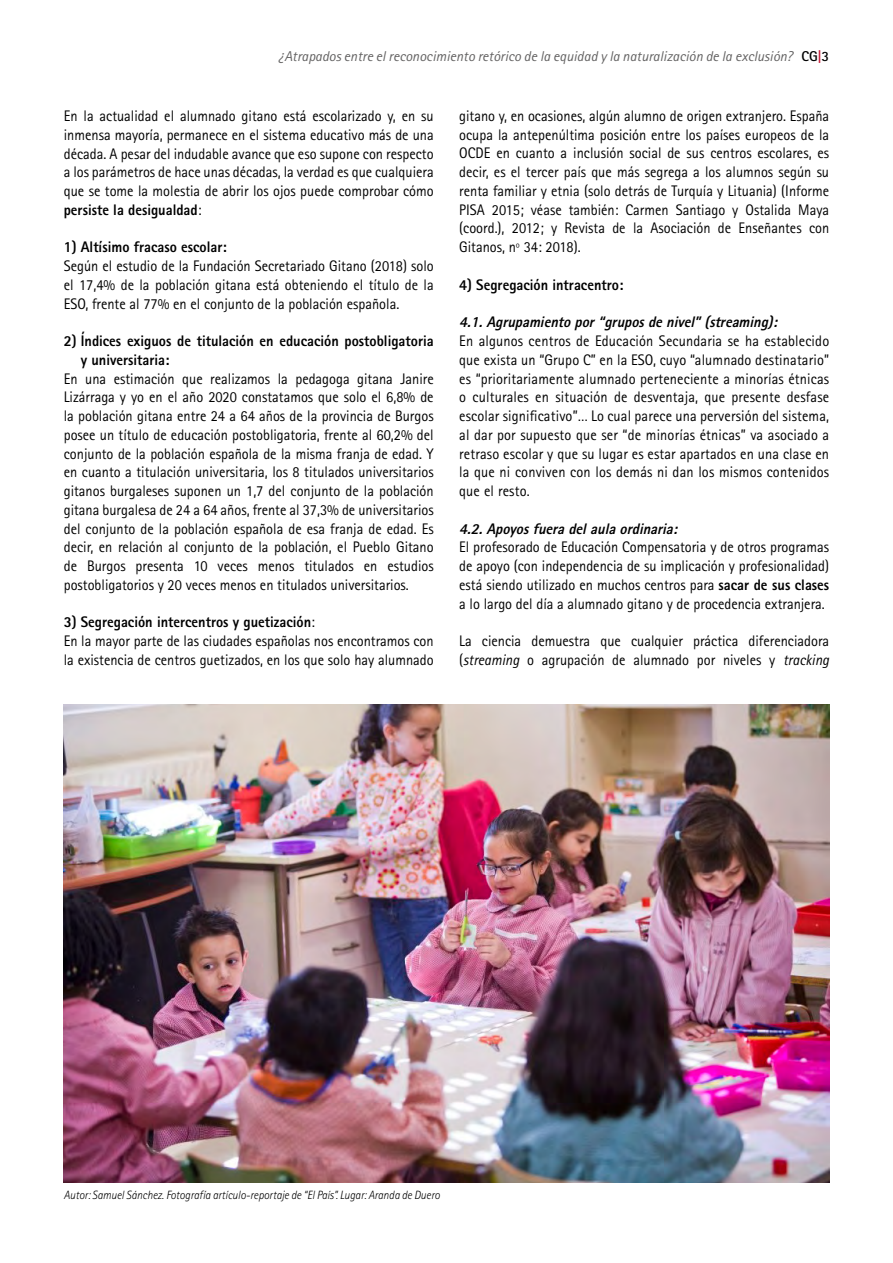
<style>
.page{position:relative;width:893px;height:1263px;background:#fff}
.page>*{position:absolute;margin:0;border:0;box-sizing:border-box;transform-origin:0 0}
.t1{font:15.3px/18.8px "Rotis Sans Serif Std";color:#000;text-align:justify;scale:.94 1}
.t2{font:800 15.3px/18.8px "Rotis Sans Serif Std";color:#000;scale:.94 1}
.t3{font:italic 800 15.3px "Rotis Sans Serif Std";color:#000;scale:.94 1}
.t4{font:italic 14.25px "Rotis Sans Serif Std";color:#646363}
.t5{font:italic 300 12px "Rotis Sans Serif Std";color:#000;scale:.94 1}
.s1{font-weight:700;font-style:normal;color:#000}
.s2{font-weight:700;font-style:normal;color:#c61532}
.s3{font-weight:800}
.s4{font-style:italic}
</style>
<div class="page">
<img style="left:64px;top:704px;width:765px;height:478px">
<p class="t4" style="left:279px;top:48px;width:552px">¿Atrapados entre el reconocimiento retórico de la equidad y la naturalización de la exclusión? <span class="s1">CG</span><span class="s2">|</span><span class="s1">3</span></p>
<p class="t1" style="left:64px;top:106px;width:395px">En la actualidad el alumnado gitano está escolarizado y, en su inmensa mayoría, permanece en el sistema educativo más de una década. A pesar del indudable avance que eso supone con respecto a los parámetros de hace unas décadas, la verdad es que cualquiera que se tome la molestia de abrir los ojos puede comprobar cómo <span class="s3">persiste la desigualdad</span>:</p>
<p class="t2" style="left:64px;top:238px;width:175px">1) Altísimo fracaso escolar:</p>
<p class="t1" style="left:64px;top:256px;width:395px">Según el estudio de la Fundación Secretariado Gitano (2018) solo el 17,4% de la población gitana está obteniendo el título de la ESO, frente al 77% en el conjunto de la población española.</p>
<p class="t2" style="left:81px;top:331px;width:377px;text-indent:-17px">2) Índices exiguos de titulación en educación postobligatoria y universitaria:</p>
<p class="t1" style="left:64px;top:369px;width:395px">En una estimación que realizamos la pedagoga gitana Janire Lizárraga y yo en el año 2020 constatamos que solo el 6,8% de la población gitana entre 24 a 64 años de la provincia de Burgos posee un título de educación postobligatoria, frente al 60,2% del conjunto de la población española de la misma franja de edad. Y en cuanto a titulación universitaria, los 8 titulados universitarios gitanos burgaleses suponen un 1,7 del conjunto de la población gitana burgalesa de 24 a 64 años, frente al 37,3% de universitarios del conjunto de la población española de esa franja de edad. Es decir, en relación al conjunto de la población, el Pueblo Gitano de Burgos presenta 10 veces menos titulados en estudios postobligatorios y 20 veces menos en titulados universitarios.</p>
<p class="t1" style="left:64px;top:613px;width:395px;text-align:left"><span class="s3">3) Segregación intercentros y guetización</span>:<br>En la mayor parte de las ciudades españolas nos encontramos con la existencia de centros guetizados, en los que solo hay alumnado</p>
<p class="t1" style="left:459px;top:106px;width:395px">gitano y, en ocasiones, algún alumno de origen extranjero. España ocupa la antepenúltima posición entre los países europeos de la OCDE en cuanto a inclusión social de sus centros escolares, es decir, es el tercer país que más segrega a los alumnos según su renta familiar y etnia (solo detrás de Turquía y Lituania) (Informe PISA 2015; véase también: Carmen Santiago y Ostalida Maya (coord.), 2012; y Revista de la Asociación de Enseñantes con Gitanos, nº 34: 2018).</p>
<p class="t2" style="left:459px;top:275px;width:176px">4) Segregación intracentro:</p>
<p class="t3" style="left:459px;top:312px;width:344px">4.1.Agrupamientopor“gruposdenivel”(streaming):</p>
<p class="t1" style="left:459px;top:331px;width:395px">En algunos centros de Educación Secundaria se ha establecido que exista un “Grupo C” en la ESO, cuyo “alumnado destinatario” es “prioritariamente alumnado perteneciente a minorías étnicas o culturales en situación de desventaja, que presente desfase escolar significativo”… Lo cual parece una perversión del sistema, al dar por supuesto que ser “de minorías étnicas” va asociado a retraso escolar y que su lugar es estar apartados en una clase en la que ni conviven con los demás ni dan los mismos contenidos que el resto.</p>
<p class="t3" style="left:459px;top:519px;width:238px">4.2.Apoyosfueradelaulaordinaria:</p>
<p class="t1" style="left:459px;top:538px;width:395px">El profesorado de Educación Compensatoria y de otros programas de apoyo (con independencia de su implicación y profesionalidad) está siendo utilizado en muchos centros para <span class="s3">sacar de sus clases </span>a lo largo del día a alumnado gitano y de procedencia extranjera.</p>
<p class="t1" style="left:459px;top:631px;width:395px">La ciencia demuestra que cualquier práctica diferenciadora (<span class="s4">streaming</span> o agrupación de alumnado por niveles y <span class="s4">tracking</span></p>
<p class="t5" style="left:64px;top:1188px;width:402px">Autor: Samuel Sánchez. Fotografía artículo-reportaje de “El País”. Lugar: Aranda de Duero</p>
</div>
